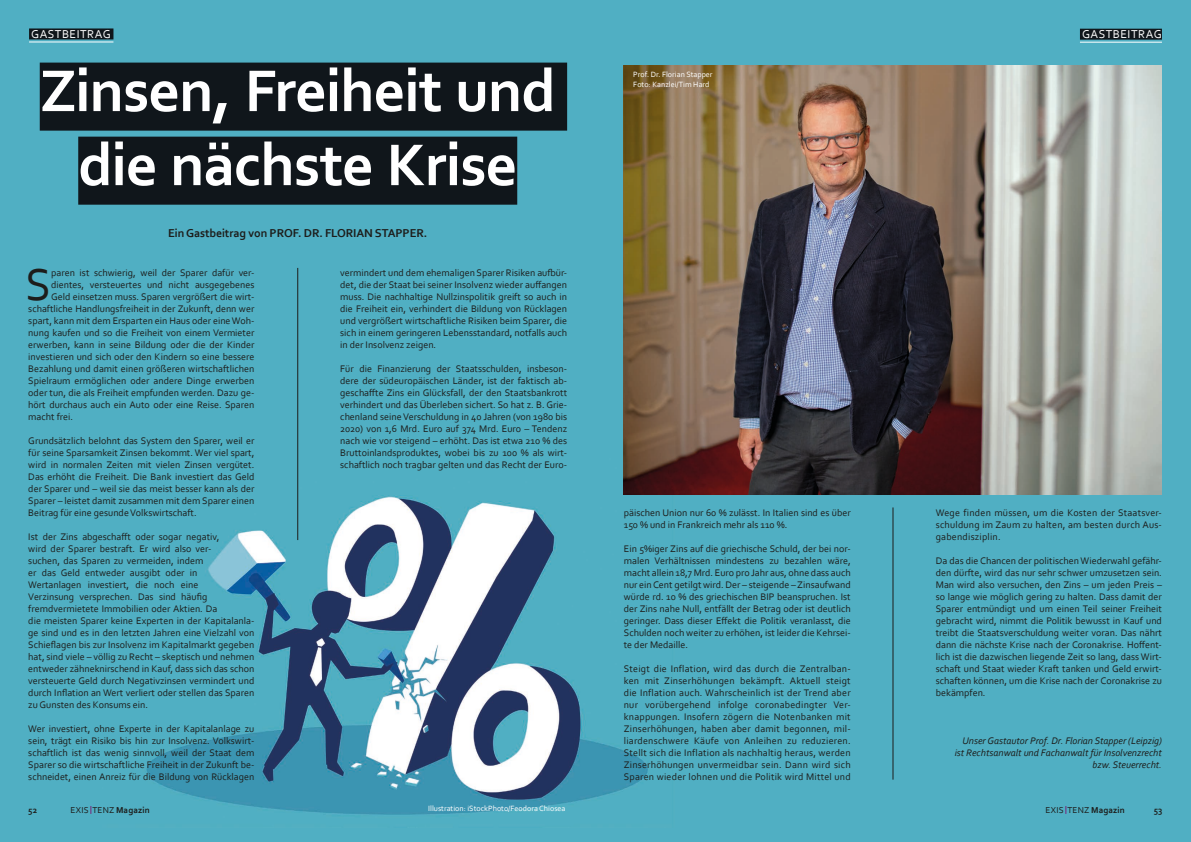
<style>
.page{position:relative;width:1191px;height:842px;background:#50afc3}
.page>*{position:absolute;margin:0;border:0;box-sizing:border-box;transform-origin:0 0}
.EX_Tytul_Podkreslony{font:700 61.7px/74px "Corbel";letter-spacing:-.015em;color:#fff;text-align:center}
.EX_Body_text_odstępy{font:46.7px "Corbel";color:#1d1d1b}
.EX_Lead{font:700 12px "Corbel";letter-spacing:-.01em;color:#1d1d1b}
.EX_Belka_White_kresk{font:12px "Corbel";letter-spacing:.04em;color:#fff}
.EX_Body_text_odstępy-2{font:10px/12px "Corbel";color:#1d1d1b;text-align:justify}
.EX_Body_text_odstępy-3{font:italic 10px/12px "Corbel";color:#1d1d1b;text-align:right}
.t1{font:9px "Corbel";letter-spacing:.02em;color:#1d1d1b}
.t2{font:700 9px "Corbel";color:#1d1d1b}
.EX_Photocredit_White{font:8px "Corbel";color:#fff}
.s1{font-weight:700}
</style>
<div class="page">
<img style="left:146px;top:456px;width:502px;height:359px">
<hr style="left:297px;top:268px;width:1px;height:272px;background:#1d1d1b">
<hr style="left:892px;top:507px;width:1px;height:273px;background:#1d1d1b">
<div style="left:40px;top:63px;width:527px;height:68px;background:#10161b"></div>
<div style="left:78px;top:137px;width:439px;height:68px;background:#10161b"></div>
<img style="left:623px;top:65px;width:539px;height:430px">
<div style="left:1080px;top:29px;width:82px;height:11px;background:#10161b"></div>
<hr style="left:1080px;top:42px;width:82px;height:1px;background:#fff">
<div style="left:29px;top:28px;width:84px;height:11px;background:#10161b"></div>
<hr style="left:29px;top:42px;width:84px;height:1px;background:#fff">
<p class="EX_Belka_White_kresk" style="left:31px;top:27px;width:81px">GASTBEITRAG</p>
<p class="EX_Belka_White_kresk" style="left:1082px;top:27px;width:81px">GASTBEITRAG</p>
<p class="EX_Tytul_Podkreslony" style="left:40px;top:52px;width:517px">Zinsen, Freiheit und die nächste Krise</p>
<p class="EX_Lead" style="left:168px;top:225px;width:261px">Ein Gastbeitrag von PROF. DR. FLORIAN STAPPER.</p>
<p class="EX_Body_text_odstępy" style="left:25px;top:256px;width:27px">S</p>
<p class="EX_Body_text_odstępy-2" style="left:51px;top:266px;width:205px">paren ist schwierig, weil der Sparer dafür ver-</p>
<p class="EX_Body_text_odstępy-2" style="left:51px;top:278px;width:205px">dientes, versteuertes und nicht ausgegebenes</p>
<p class="EX_Body_text_odstępy-2" style="left:51px;top:290px;width:205px">Geld einsetzen muss. Sparen vergrößert die wirt-</p>
<p class="EX_Body_text_odstępy-2" style="left:28px;top:302px;width:227px">schaftliche Handlungsfreiheit in der Zukunft, denn wer</p>
<p class="EX_Body_text_odstępy-2" style="left:28px;top:314px;width:228px">spart, kann mit dem Ersparten ein Haus oder eine Woh-</p>
<p class="EX_Body_text_odstępy-2" style="left:28px;top:326px;width:228px">nung kaufen und so die Freiheit von einem Vermieter</p>
<p class="EX_Body_text_odstępy-2" style="left:28px;top:338px;width:228px">erwerben, kann in seine Bildung oder die der Kinder</p>
<p class="EX_Body_text_odstępy-2" style="left:28px;top:350px;width:228px">investieren und sich oder den Kindern so eine bessere</p>
<p class="EX_Body_text_odstępy-2" style="left:28px;top:362px;width:227px">Bezahlung und damit einen größeren wirtschaftlichen</p>
<p class="EX_Body_text_odstępy-2" style="left:28px;top:374px;width:228px">Spielraum ermöglichen oder andere Dinge erwerben</p>
<p class="EX_Body_text_odstępy-2" style="left:28px;top:386px;width:228px">oder tun, die als Freiheit empfunden werden. Dazu ge-</p>
<p class="EX_Body_text_odstępy-2" style="left:28px;top:398px;width:228px">hört durchaus auch ein Auto oder eine Reise. Sparen</p>
<p class="EX_Body_text_odstępy-2" style="left:28px;top:410px;width:46px">macht frei.</p>
<p class="EX_Body_text_odstępy-2" style="left:28px;top:434px;width:228px">Grundsätzlich belohnt das System den Sparer, weil er für seine Sparsamkeit Zinsen bekommt. Wer viel spart, wird in normalen Zeiten mit vielen Zinsen vergütet.<br>Das erhöht die Freiheit. Die Bank investiert das Geld der Sparer und – weil sie das meist besser kann als der Sparer – leistet damit zusammen mit dem Sparer einen Beitrag für eine gesunde Volkswirtschaft.</p>
<p class="EX_Body_text_odstępy-2" style="left:28px;top:530px;width:228px;text-align:left">Ist der Zins abgeschafft oder sogar negativ,<br>wird der Sparer bestraft. Er wird also ver-<br>suchen, das Sparen zu vermeiden, indem<br>er das Geld entweder ausgibt oder in<br>Wertanlagen investiert, die noch eine<br>Verzinsung versprechen. Das sind häufig fremdvermietete Immobilien oder Aktien. Da<br>die meisten Sparer keine Experten in der Kapitalanla&shy;ge sind und es in den letzten Jahren eine Vielzahl von Schieflagen bis zur Insolvenz im Kapitalmarkt gegeben hat, sind viele – völlig zu Recht – skeptisch und nehmen entweder zähneknirschend in Kauf, dass sich das schon versteuerte Geld durch Negativzinsen vermindert und durch Inflation an Wert verliert oder stellen das Sparen zu Gunsten des Konsums ein.</p>
<p class="EX_Body_text_odstępy-2" style="left:28px;top:722px;width:228px">Wer investiert, ohne Experte in der Kapitalanlage zu sein, trägt ein Risiko bis hin zur Insolvenz. Volkswirt&shy;schaftlich ist das wenig sinnvoll, weil der Staat dem Sparer so die wirtschaftliche Freiheit in der Zukunft be&shy;schneidet, einen Anreiz für die Bildung von Rücklagen</p>
<p class="EX_Body_text_odstępy-2" style="left:340px;top:266px;width:228px">vermindert und dem ehemaligen Sparer Risiken aufbür&shy;det, die der Staat bei seiner Insolvenz wieder auffangen muss. Die nachhaltige Nullzinspolitik greift so auch in die Freiheit ein, verhindert die Bildung von Rücklagen und vergrößert wirtschaftliche Risiken beim Sparer, die sich in einem geringeren Lebensstandard, notfalls auch in der Insolvenz zeigen.</p>
<p class="EX_Body_text_odstępy-2" style="left:340px;top:362px;width:228px">Für die Finanzierung der Staatsschulden, insbeson&shy;dere der südeuropäischen Länder, ist der faktisch ab&shy;geschaffte Zins ein Glücksfall, der den Staatsbankrott verhindert und das Überleben sichert. So hat z. B. Grie&shy;chenland seine Verschuldung in 40 Jahren (von 1980 bis 2020) von 1,6 Mrd. Euro auf 374 Mrd. Euro – Tendenz nach wie vor steigend – erhöht. Das ist etwa 210 % des Bruttoinlandsproduktes, wobei bis zu 100 % als wirt&shy;schaftlich noch tragbar gelten und das Recht der Euro-</p>
<p class="EX_Photocredit_White" style="left:633px;top:70px;width:81px">Prof. Dr. Florian Stapper</p>
<p class="EX_Photocredit_White" style="left:633px;top:79px;width:78px">Foto: Kanzlei/Tim Hard</p>
<p class="EX_Body_text_odstępy-2" style="left:624px;top:506px;width:228px">päischen Union nur 60 % zulässt. In Italien sind es über<br>150 % und in Frankreich mehr als 110 %.</p>
<p class="EX_Body_text_odstępy-2" style="left:624px;top:542px;width:228px">Ein 5%iger Zins auf die griechische Schuld, der bei nor&shy;malen Verhältnissen mindestens zu bezahlen wäre, macht allein 18,7 Mrd. Euro pro Jahr aus, ohne dass auch nur ein Cent getilgt wird. Der – steigende – Zinsaufwand würde rd. 10 % des griechischen BIP beanspruchen. Ist der Zins nahe Null, entfällt der Betrag oder ist deutlich geringer. Dass dieser Effekt die Politik veranlasst, die Schulden noch weiter zu erhöhen, ist leider die Kehrsei&shy;te der Medaille.</p>
<p class="EX_Body_text_odstępy-2" style="left:624px;top:662px;width:228px">Steigt die Inflation, wird das durch die Zentralban&shy;ken mit Zinserhöhungen bekämpft. Aktuell steigt die Inflation auch. Wahrscheinlich ist der Trend aber nur vorübergehend infolge coronabedingter Ver&shy;knappungen. Insofern zögern die Notenbanken mit Zinserhöhungen, haben aber damit begonnen, mil&shy;liardenschwere Käufe von Anleihen zu reduzieren.<br>Stellt sich die Inflation als nachhaltig heraus, werden Zinserhöhungen unvermeidbar sein. Dann wird sich Sparen wieder lohnen und die Politik wird Mittel und</p>
<p class="EX_Body_text_odstępy-2" style="left:935px;top:506px;width:228px">Wege finden müssen, um die Kosten der Staatsver&shy;schuldung im Zaum zu halten, am besten durch Aus&shy;gabendisziplin.</p>
<p class="EX_Body_text_odstępy-2" style="left:935px;top:554px;width:228px">Da das die Chancen der politischen Wiederwahl gefähr&shy;den dürfte, wird das nur sehr schwer umzusetzen sein.<br>Man wird also versuchen, den Zins – um jeden Preis – so lange wie möglich gering zu halten. Dass damit der Sparer entmündigt und um einen Teil seiner Freiheit gebracht wird, nimmt die Politik bewusst in Kauf und treibt die Staatsverschuldung weiter voran. Das nährt dann die nächste Krise nach der Coronakrise. Hoffent&shy;lich ist die dazwischen liegende Zeit so lang, dass Wirt&shy;schaft und Staat wieder Kraft tanken und Geld erwirt&shy;schaften können, um die Krise nach der Coronakrise zu bekämpfen.</p>
<p class="EX_Body_text_odstępy-3" style="left:954px;top:734px;width:209px">Unser Gastautor Prof. Dr. Florian Stapper (Leipzig) ist Rechtsanwalt und Fachanwalt für Insolvenzrecht bzw. Steuerrecht.</p>
<p class="EX_Photocredit_White" style="left:428px;top:803px;width:139px">Illustration: iStockPhoto/Feodora Chiosea</p>
<p class="t2" style="left:28px;top:804px;width:10px">52</p>
<p class="t1" style="left:71px;top:804px;width:81px">EXIS TENZ <span class="s1">Magazin</span></p>
<p class="t1" style="left:1045px;top:804px;width:81px">EXIS TENZ <span class="s1">Magazin</span></p>
<p class="t2" style="left:1153px;top:804px;width:10px">53</p>
</div>
